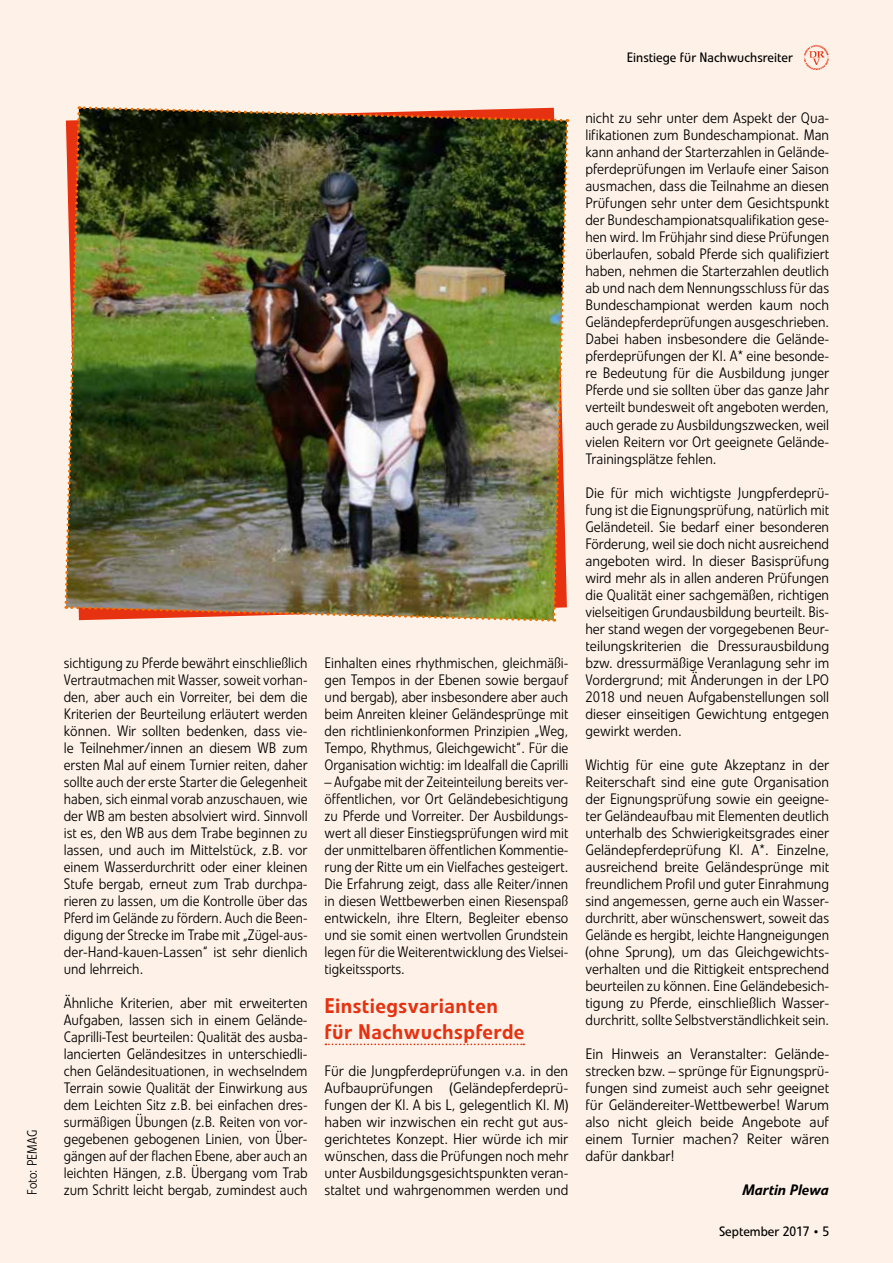
<style>
.page{position:relative;width:893px;height:1263px;background:#fef2e8}
.page>*{position:absolute;margin:0;border:0;box-sizing:border-box;transform-origin:0 0}
.t1{font:500 21px/25.2px "Linotype Veto";letter-spacing:.02em;color:#e63211}
.t2{font:300 15px/17px "Linotype Veto";color:#000;text-align:justify}
.t3{font:300 15px/17px "Linotype Veto";color:#000;text-align:justify;scale:.96 1}
.t4{font:300 15px/17px "Linotype Veto";color:#000;text-align:justify;scale:.94 1}
.t5{font:italic 500 15px "Linotype Veto";color:#000}
.t6{font:13.5px "Linotype Veto";color:#000}
.t7{font:300 13.5px "Linotype Veto";letter-spacing:.01em;color:#000;scale:.95 1}
.s1{font-size:12px}
</style>
<div class="page">
<img style="left:804px;top:44px;width:25px;height:27px">
<img style="left:64px;top:106px;width:506px;height:516px">
<svg style="left:325px;top:1043px;width:199px;height:2px"></svg>
<p class="t7" style="left:24px;top:1195px;width:70px;rotate:-90deg">Foto: PEMAG</p>
<p class="t6" style="left:627px;top:49px;width:167px">Einstiege für Nachwuchsreiter</p>
<p class="t3" style="left:64px;top:654px;width:255px">sichtigung zu Pferde bewährt einschließlich Vertrautmachen mit Wasser, soweit vorhan&shy;den, aber auch ein Vorreiter, bei dem die Kriterien der Beurteilung erläutert werden können. Wir sollten bedenken, dass vie&shy;le Teilnehmer/innen an diesem WB zum ersten Mal auf einem Turnier reiten, daher sollte auch der erste Starter die Gelegenheit haben, sich einmal vorab anzuschauen, wie der WB am besten absolviert wird. Sinnvoll ist es, den WB aus dem Trabe beginnen zu lassen, und auch im Mittelstück, z.B. vor einem Wasserdurchritt oder einer kleinen Stufe bergab, erneut zum Trab durchpa&shy;rieren zu lassen, um die Kontrolle über das Pferd im Gelände zu fördern. Auch die Been&shy;digung der Strecke im Trabe mit „Zügel-aus&shy;der-Hand-kauen-Lassen“ ist sehr dienlich und lehrreich.</p>
<p class="t2" style="left:64px;top:994px;width:245px">Ähnliche Kriterien, aber mit erweiterten Aufgaben, lassen sich in einem Gelände-Caprilli-Test beurteilen: Qualität des ausba&shy;lancierten Geländesitzes in unterschiedli&shy;chen Geländesituationen, in wechselndem Terrain sowie Qualität der Einwirkung aus dem Leichten Sitz z.B. bei einfachen dres&shy;surmäßigen Übungen (z.B. Reiten von vor&shy;gegebenen gebogenen Linien, von Über&shy;gängen auf der flachen Ebene, aber auch an leichten Hängen, z.B. Übergang vom Trab zum Schritt leicht bergab, zumindest auch</p>
<p class="t3" style="left:325px;top:654px;width:255px">Einhalten eines rhythmischen, gleichmäßi&shy;gen Tempos in der Ebenen sowie bergauf und bergab), aber insbesondere aber auch beim Anreiten kleiner Geländesprünge mit den richtlinienkonformen Prinzipien „Weg, Tempo, Rhythmus, Gleichgewicht“. Für die Organisation wichtig: im Idealfall die Caprilli</p>
<p class="t4" style="left:325px;top:773px;width:261px">– Aufgabe mit der Zeiteinteilung bereits ver&shy;öffentlichen, vor Ort Geländebesichtigung zu Pferde und Vorreiter. Der Ausbildungs&shy;wert all dieser Einstiegsprüfungen wird mit der unmittelbaren öffentlichen Kommentie&shy;rung der Ritte um ein Vielfaches gesteigert.<br>Die Erfahrung zeigt, dass alle Reiter/innen in diesen Wettbewerben einen Riesenspaß entwickeln, ihre Eltern, Begleiter ebenso und sie somit einen wertvollen Grundstein legen für die Weiterentwicklung des Vielsei&shy;tigkeitssports.</p>
<h1 class="t1" style="left:325px;top:994px;width:201px">Einstiegsvarianten für Nachwuchspferde</h1>
<p class="t2" style="left:325px;top:1062px;width:245px">Für die Jungpferdeprüfungen v.a. in den Aufbauprüfungen (Geländepferdeprü&shy;fungen der Kl. A bis L, gelegentlich Kl. M) haben wir inzwischen ein recht gut aus&shy;gerichtetes Konzept. Hier würde ich mir wünschen, dass die Prüfungen noch mehr unter Ausbildungsgesichtspunkten veran&shy;staltet und wahrgenommen werden und</p>
<p class="t2" style="left:585px;top:110px;width:245px">nicht zu sehr unter dem Aspekt der Qua&shy;lifikationen zum Bundeschampionat. Man kann anhand der Starterzahlen in Gelände&shy;pferdeprüfungen im Verlaufe einer Saison ausmachen, dass die Teilnahme an diesen Prüfungen sehr unter dem Gesichtspunkt der Bundeschampionatsqualifikation gese&shy;hen wird. Im Frühjahr sind diese Prüfungen überlaufen, sobald Pferde sich qualifiziert haben, nehmen die Starterzahlen deutlich ab und nach dem Nennungsschluss für das Bundeschampionat werden kaum noch Geländepferdeprüfungen ausgeschrieben.<br>Dabei haben insbesondere die Gelände&shy;pferdeprüfungen der Kl. A* eine besonde&shy;re Bedeutung für die Ausbildung junger Pferde und sie sollten über das ganze Jahr verteilt bundesweit oft angeboten werden, auch gerade zu Ausbildungszwecken, weil vielen Reitern vor Ort geeignete Gelände-Trainingsplätze fehlen.</p>
<p class="t2" style="left:585px;top:484px;width:245px">Die für mich wichtigste Jungpferdeprü&shy;fung ist die Eignungsprüfung, natürlich mit Geländeteil. Sie bedarf einer besonderen Förderung, weil sie doch nicht ausreichend angeboten wird. In dieser Basisprüfung wird mehr als in allen anderen Prüfungen die Qualität einer sachgemäßen, richtigen vielseitigen Grundausbildung beurteilt. Bis&shy;her stand wegen der vorgegebenen Beur&shy;teilungskriterien die Dressurausbildung bzw. dressurmäßige Veranlagung sehr im Vordergrund; mit Änderungen in der LPO 2018 und neuen Aufgabenstellungen soll dieser einseitigen Gewichtung entgegen gewirkt werden.</p>
<p class="t2" style="left:585px;top:756px;width:245px">Wichtig für eine gute Akzeptanz in der Reiterschaft sind eine gute Organisation der Eignungsprüfung sowie ein geeigne&shy;ter Geländeaufbau mit Elementen deutlich unterhalb des Schwierigkeitsgrades einer Geländepferdeprüfung Kl. A*. Einzelne, ausreichend breite Geländesprünge mit freundlichem Profil und guter Einrahmung sind angemessen, gerne auch ein Wasser&shy;durchritt, aber wünschenswert, soweit das Gelände es hergibt, leichte Hangneigungen (ohne Sprung), um das Gleichgewichts&shy;verhalten und die Rittigkeit entsprechend beurteilen zu können. Eine Geländebesich&shy;tigung zu Pferde, einschließlich Wasser&shy;durchritt, sollte Selbstverständlichkeit sein.</p>
<p class="t2" style="left:585px;top:1045px;width:245px">Ein Hinweis an Veranstalter: Gelände&shy;strecken bzw. – sprünge für Eignungsprü&shy;fungen sind zumeist auch sehr geeignet für Geländereiter-Wettbewerbe! Warum also nicht gleich beide Angebote auf einem Turnier machen? Reiter wären dafür dankbar!</p>
<p class="t5" style="left:743px;top:1181px;width:88px">Martin Plewa</p>
<p class="t6" style="left:719px;top:1224px;width:112px">September 2017 <span class="s1">•</span> 5</p>
</div>
